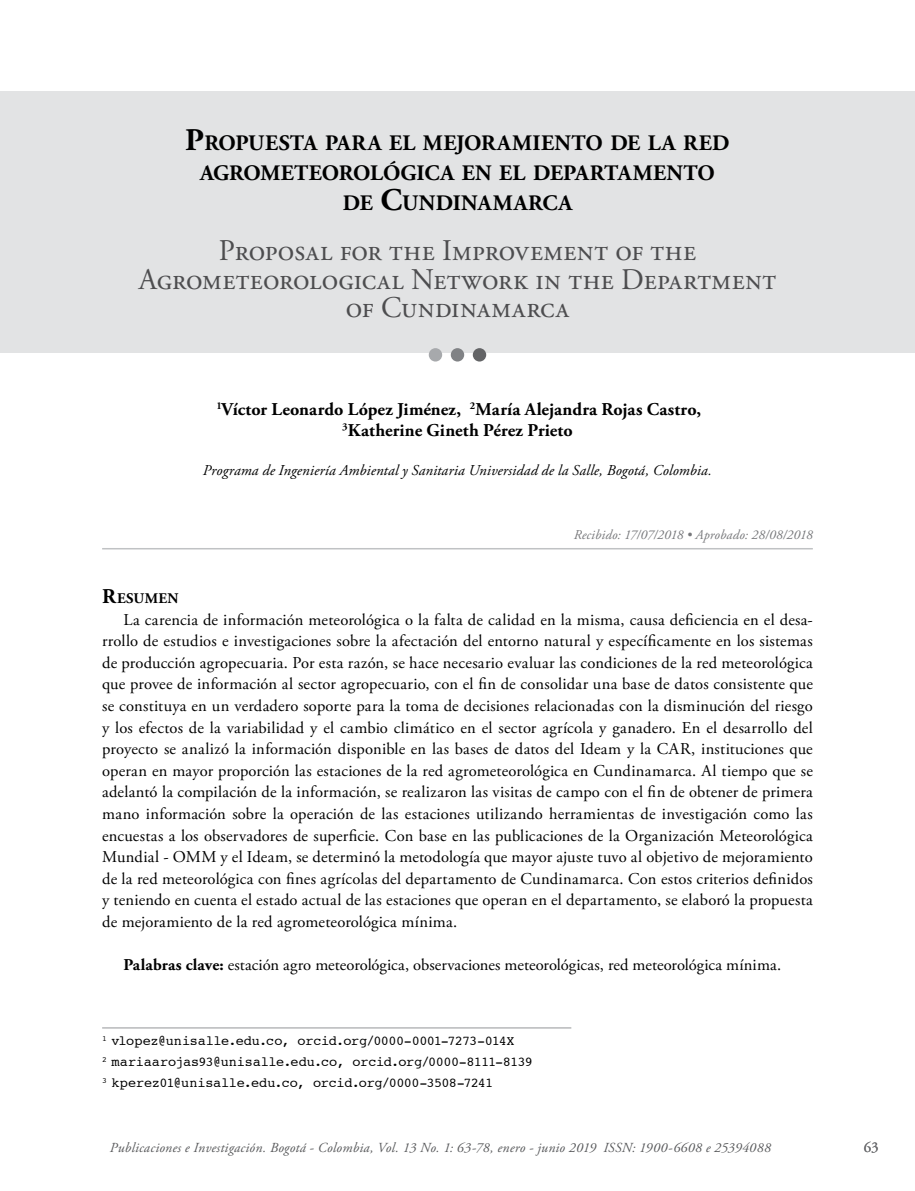
<style>
.page{position:relative;width:915px;height:1191px;background:#fff}
.page>*{position:absolute;margin:0;border:0;box-sizing:border-box;transform-origin:0 0}
.t1{font:30px/28.5px "Adobe Garamond Pro";letter-spacing:.01em;color:#4d4d4f;text-align:center}
.t2{font:700 22.05px/30px "Adobe Garamond Pro";letter-spacing:.01em;color:#000;text-align:center}
.t3{font:700 18px/21px "Adobe Garamond Pro";letter-spacing:.005em;color:#000;text-align:center}
.t4{font:16.5px/21.6px "Adobe Garamond Pro";color:#000;text-align:justify}
.t5{font:italic 15px "Adobe Garamond Pro";letter-spacing:.005em;color:#000}
.t6{font:15px "Adobe Garamond Pro";color:#6d6e71}
.t7{font:700 14.7px "Adobe Garamond Pro";letter-spacing:.025em;color:#000}
.t8{font:italic 13.8px "Adobe Garamond Pro";letter-spacing:.02em;color:#58595b}
.t9{font:13.5px/21px "Courier";letter-spacing:-.02em;color:#000}
.t10{font:italic 13.5px "Adobe Garamond Pro";letter-spacing:.01em;color:#77787b}
.s1{font-size:31.5px}
.s2{font-size:21px}
.s3{font-weight:700}
</style>
<div class="page">
<div style="left:0;top:92px;width:914px;height:261px;background:#e2e3e4"></div>
<hr style="left:102px;top:548px;width:710px;height:1px;background:#c0c2c4">
<div style="left:472px;top:348px;width:14px;height:13px;background:#636466;border-radius:50%"></div>
<div style="left:450px;top:348px;width:14px;height:13px;background:#808285;border-radius:50%"></div>
<div style="left:428px;top:348px;width:14px;height:13px;background:#a7a9ac;border-radius:50%"></div>
<hr style="left:102px;top:1027px;width:469px;height:1px;background:#939598">
<h2 class="t2" style="left:185px;top:129px;width:545px"><span class="s1">P</span>ROPUESTA PARA EL MEJORAMIENTO DE LA RED<br>AGROMETEOROLÓGICA EN EL DEPARTAMENTO<br>DE <span class="s1">C</span>UNDINAMARCA</h2>
<h1 class="t1" style="left:139px;top:237px;width:638px">Proposal for the Improvement of the<br>Agrometeorological Network in the Department of Cundinamarca</h1>
<p class="t3" style="left:216px;top:399px;width:486px"><sup>1</sup>Víctor Leonardo López Jiménez, <sup>2</sup>María Alejandra Rojas Castro,<br><sup>3</sup>Katherine Gineth Pérez Prieto</p>
<p class="t5" style="left:203px;top:461px;width:510px">Programa de Ingeniería Ambiental y Sanitaria Universidad de la Salle, Bogotá, Colombia.</p>
<p class="t10" style="left:573px;top:527px;width:240px">Recibido: 17/07/2018 • Aprobado: 28/08/2018</p>
<p class="t7" style="left:102px;top:590px;width:78px"><span class="s2">R</span>ESUMEN</p>
<p class="t4" style="left:102px;top:609px;width:712px;text-indent:21px">La carencia de información meteorológica o la falta de calidad en la misma, causa deficiencia en el desa&shy;rrollo de estudios e investigaciones sobre la afectación del entorno natural y específicamente en los sistemas de producción agropecuaria. Por esta razón, se hace necesario evaluar las condiciones de la red meteorológica que provee de información al sector agropecuario, con el fin de consolidar una base de datos consistente que se constituya en un verdadero soporte para la toma de decisiones relacionadas con la disminución del riesgo y los efectos de la variabilidad y el cambio climático en el sector agrícola y ganadero. En el desarrollo del proyecto se analizó la información disponible en las bases de datos del Ideam y la CAR, instituciones que operan en mayor proporción las estaciones de la red agrometeorológica en Cundinamarca. Al tiempo que se adelantó la compilación de la información, se realizaron las visitas de campo con el fin de obtener de primera mano información sobre la operación de las estaciones utilizando herramientas de investigación como las encuestas a los observadores de superficie. Con base en las publicaciones de la Organización Meteorológica Mundial - OMM y el Ideam, se determinó la metodología que mayor ajuste tuvo al objetivo de mejoramiento de la red meteorológica con fines agrícolas del departamento de Cundinamarca. Con estos criterios definidos y teniendo en cuenta el estado actual de las estaciones que operan en el departamento, se elaboró la propuesta de mejoramiento de la red agrometeorológica mínima.</p>
<p class="t4" style="left:123px;top:954px;width:659px"><span class="s3">Palabras clave:</span> estación agro meteorológica, observaciones meteorológicas, red meteorológica mínima.</p>
<p class="t9" style="left:102px;top:1030px;width:432px"><sup>1</sup> vlopez@unisalle.edu.co, orcid.org/0000-0001-7273-014X<br><sup>2</sup> mariaarojas93@unisalle.edu.co, orcid.org/0000-8111-8139<br><sup>3</sup> kperez01@unisalle.edu.co, orcid.org/0000-3508-7241</p>
<p class="t8" style="left:110px;top:1139px;width:662px">Publicaciones e Investigación. Bogotá - Colombia, Vol. 13 No. 1: 63-78, enero - junio 2019 ISSN: 1900-6608 e 25394088</p>
<p class="t6" style="left:863px;top:1137px;width:16px">63</p>
</div>
